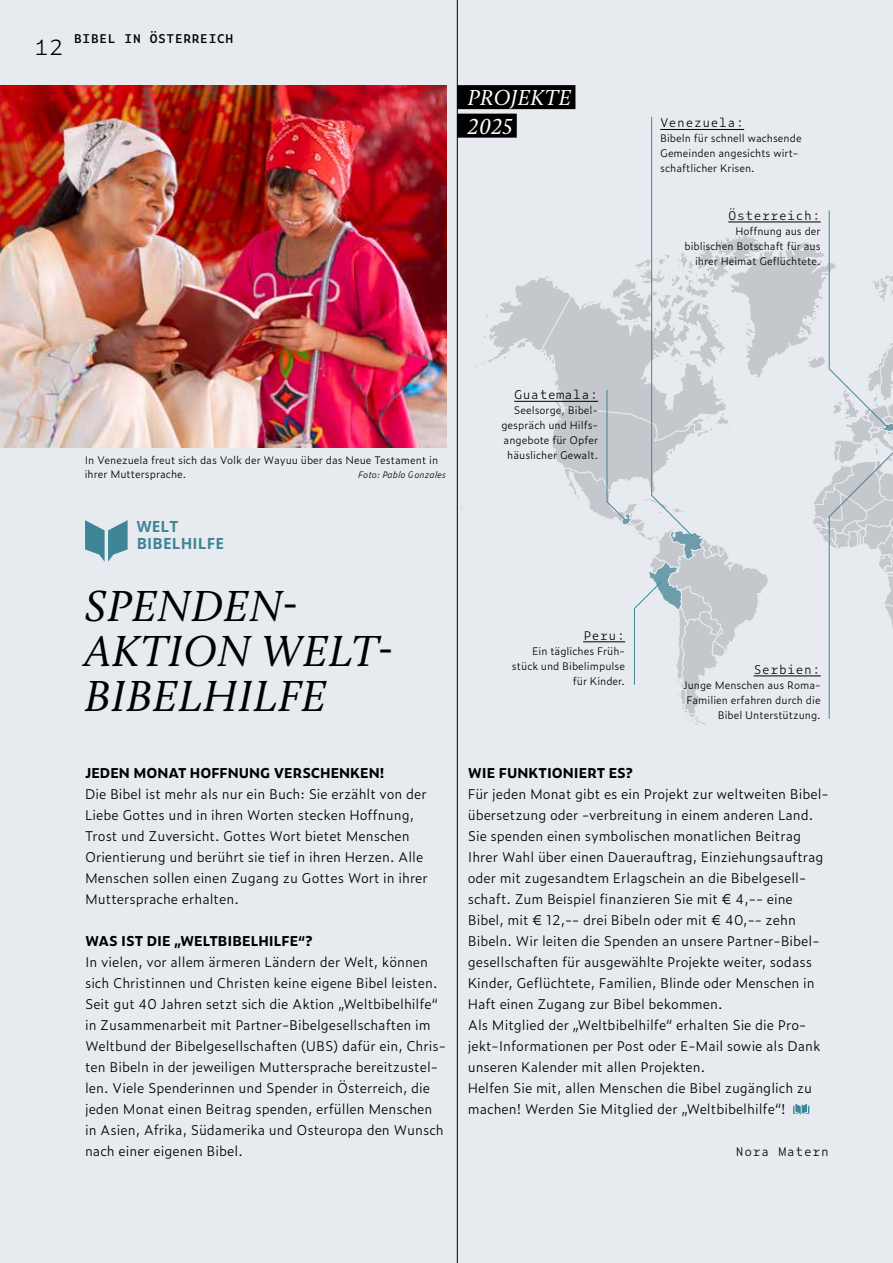
<style>
.page{position:relative;width:893px;height:1263px;background:#e7ebef}
.page>*{position:absolute;margin:0;border:0;box-sizing:border-box;transform-origin:0 0}
.t1{font:italic 45px/45px "Calluna";letter-spacing:.015em;color:#000}
.t2{font:italic 22.5px/28.5px "Calluna";letter-spacing:.015em;color:#fff}
.t3{font:300 21px "Zeitung Mono Pro";color:#000}
.t4{font:700 15.3px/17.4px "Open Sans";letter-spacing:.015em;color:#3f8598}
.t5{font:300 13.5px/21px "Zeitung Pro";color:#000}
.t6{font:700 13.5px "Zeitung Pro";color:#000}
.t7{font:300 12px "Zeitung Mono Pro";color:#000}
.t8{font:600 12px "Zeitung Mono Pro";color:#000}
.t9{font:300 10.5px/15px "Zeitung Pro";color:#000;text-align:right}
.t10{font:italic 300 9px "Zeitung Pro";color:#000}
</style>
<div class="page">
<hr style="left:457px;top:0;width:1px;height:1263px;background:#000">
<svg style="left:793px;top:1103px;width:16px;height:12px"></svg>
<img style="left:0;top:85px;width:446px;height:362px">
<img style="left:410px;top:201px;width:48px;height:562px">
<svg style="left:433px;top:116px;width:460px;height:613px"></svg>
<svg style="left:85px;top:520px;width:43px;height:42px"></svg>
<div style="left:457px;top:85px;width:118px;height:24px;background:#000"></div>
<div style="left:457px;top:114px;width:60px;height:24px;background:#000"></div>
<h3 class="t3" style="left:34px;top:30px;width:31px">12</h3>
<p class="t8" style="left:74px;top:28px;width:161px">BIBEL IN ÖSTERREICH</p>
<h2 class="t2" style="left:468px;top:83px;width:105px">PROJEKTE<br>2025</h2>
<p class="t7" style="left:660px;top:113px;width:85px">Venezuela:</p>
<p class="t9" style="left:660px;top:131px;width:143px;text-align:left">Bibeln für schnell wachsende<br>Gemeinden angesichts wirt&shy;schaftlicher Krisen.</p>
<p class="t7" style="left:728px;top:206px;width:94px">Österreich:</p>
<p class="t9" style="left:684px;top:223px;width:138px">Hoffnung aus der biblischen Botschaft für aus ihrer Heimat Geflüchtete.</p>
<p class="t9" style="left:85px;top:453px;width:355px;line-height:13.5px;text-align:left">In Venezuela freut sich das Volk der Wayuu über das Neue Testament in ihrer Muttersprache.</p>
<p class="t10" style="left:358px;top:467px;width:89px">Foto: Pablo Gonzales</p>
<p class="t4" style="left:137px;top:517px;width:89px">WELT<br>BIBELHILFE</p>
<h1 class="t1" style="left:85px;top:583px;width:310px">SPENDEN-<br>AKTION WELT-<br>BIBELHILFE</h1>
<p class="t6" style="left:85px;top:762px;width:301px">JEDEN MONAT HOFFNUNG VERSCHENKEN!</p>
<p class="t5" style="left:85px;top:783px;width:344px">Die Bibel ist mehr als nur ein Buch: Sie erzählt von der Liebe Gottes und in ihren Worten stecken Hoffnung, Trost und Zuversicht. Gottes Wort bietet Menschen Orientierung und berührt sie tief in ihren Herzen. Alle Menschen sollen einen Zugang zu Gottes Wort in ihrer Muttersprache erhalten.</p>
<p class="t6" style="left:85px;top:930px;width:229px">WAS IST DIE „WELTBIBELHILFE“?</p>
<p class="t5" style="left:85px;top:951px;width:362px">In vielen, vor allem ärmeren Ländern der Welt, können sich Christinnen und Christen keine eigene Bibel leisten.<br>Seit gut 40 Jahren setzt sich die Aktion „Weltbibelhilfe“ in Zusammenarbeit mit Partner-Bibelgesellschaften im Weltbund der Bibelgesellschaften (UBS) dafür ein, Chris&shy;ten Bibeln in der jeweiligen Muttersprache bereitzustel&shy;len. Viele Spenderinnen und Spender in Österreich, die jeden Monat einen Beitrag spenden, erfüllen Menschen in Asien, Afrika, Südamerika und Osteuropa den Wunsch nach einer eigenen Bibel.</p>
<p class="t7" style="left:514px;top:385px;width:85px">Guatemala:</p>
<p class="t9" style="left:501px;top:402px;width:98px">Seelsorge, Bibel&shy;gespräch und Hilfs&shy;angebote für Opfer häuslicher Gewalt.</p>
<p class="t7" style="left:583px;top:625px;width:43px">Peru:</p>
<p class="t9" style="left:512px;top:643px;width:115px">Ein tägliches Früh&shy;stück und Bibelimpulse für Kinder.</p>
<p class="t7" style="left:753px;top:660px;width:69px">Serbien:</p>
<p class="t9" style="left:683px;top:677px;width:139px">Junge Menschen aus Roma-<br>Familien erfahren durch die<br>Bibel Unterstützung.</p>
<p class="t6" style="left:468px;top:762px;width:167px">WIE FUNKTIONIERT ES?</p>
<p class="t5" style="left:468px;top:783px;width:362px">Für jeden Monat gibt es ein Projekt zur weltweiten Bibel&shy;übersetzung oder -verbreitung in einem anderen Land.<br>Sie spenden einen symbolischen monatlichen Beitrag Ihrer Wahl über einen Dauerauftrag, Einziehungsauftrag oder mit zugesandtem Erlagschein an die Bibelgesell&shy;schaft. Zum Beispiel finanzieren Sie mit € 4,-- eine Bibel, mit € 12,-- drei Bibeln oder mit € 40,-- zehn Bibeln. Wir leiten die Spenden an unsere Partner-Bibel&shy;gesellschaften für ausgewählte Projekte weiter, sodass Kinder, Geflüchtete, Familien, Blinde oder Menschen in Haft einen Zugang zur Bibel bekommen.<br>Als Mitglied der „Weltbibelhilfe“ erhalten Sie die Pro&shy;jekt-Informationen per Post oder E-Mail sowie als Dank unseren Kalender mit allen Projekten.<br>Helfen Sie mit, allen Menschen die Bibel zugänglich zu machen! Werden Sie Mitglied der „Weltbibelhilfe“!</p>
<p class="t7" style="left:736px;top:1142px;width:95px">Nora Matern</p>
</div>
